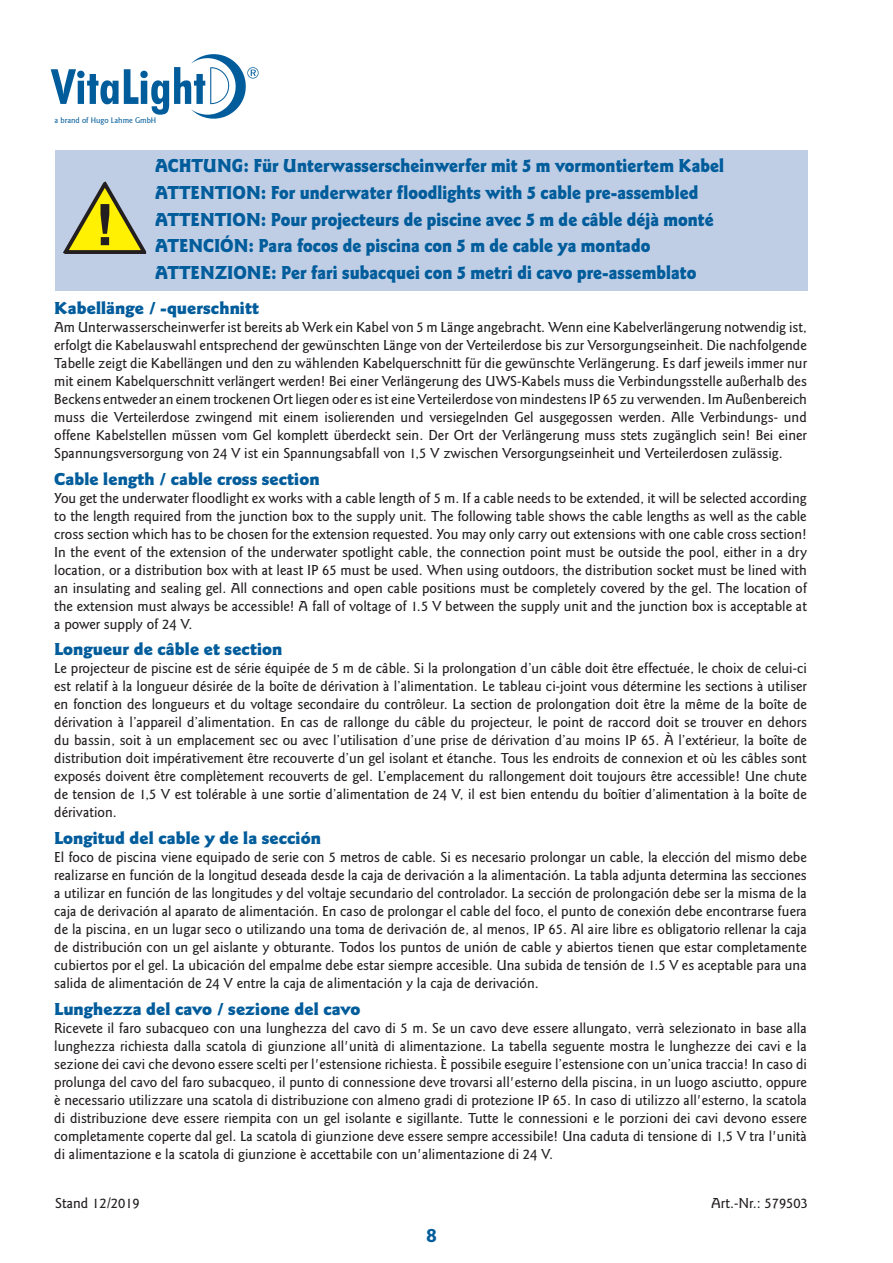
<style>
.page{position:relative;width:893px;height:1263px;background:#fff}
.page>*{position:absolute;margin:0;border:0;box-sizing:border-box;transform-origin:0 0}
.t1{font:700 21px "Goudy Sans";color:#005c9b}
.t2{font:900 19.5px "Goudy Sans";color:#005c9b;scale:.9 1}
.t3{font:900 18px "Goudy Sans";color:#005c9b}
.t4{font:500 15px/18px "Goudy Sans";color:#231f20;text-align:justify}
.t5{font:500 8.1px "Goudy Sans IT Cby BT";color:#005c9b}
</style>
<div class="page">
<img style="left:50px;top:54px;width:209px;height:65px">
<div style="left:55px;top:150px;width:753px;height:141px;background:#bfcee5"></div>
<svg style="left:63px;top:181px;width:84px;height:73px"></svg>
<p class="t5" style="left:55px;top:116px;width:103px">a brand of Hugo Lahme GmbH</p>
<p class="t2" style="left:155px;top:154px;width:634px">ACHTUNG: Für Unterwasserscheinwerfer mit 5 m vormontiertem Kabel</p>
<p class="t2" style="left:155px;top:181px;width:605px">ATTENTION: For underwater floodlights with 5 cable pre-assembled</p>
<p class="t2" style="left:155px;top:208px;width:622px">ATTENTION: Pour projecteurs de piscine avec 5 m de câble déjà monté</p>
<p class="t2" style="left:155px;top:235px;width:552px">ATENCIÓN: Para focos de piscina con 5 m de cable ya montado</p>
<p class="t2" style="left:155px;top:261px;width:603px">ATTENZIONE: Per fari subacquei con 5 metri di cavo pre-assemblato</p>
<p class="t3" style="left:54px;top:298px;width:206px">Kabellänge / -querschnitt</p>
<p class="t4" style="left:54px;top:319px;width:754px">Am Unterwasserscheinwerfer ist bereits ab Werk ein Kabel von 5 m Länge angebracht. Wenn eine Kabelverlängerung notwendig ist, erfolgt die Kabelauswahl entsprechend der gewünschten Länge von der Verteilerdose bis zur Versorgungseinheit. Die nachfolgende Tabelle zeigt die Kabellängen und den zu wählenden Kabelquerschnitt für die gewünschte Verlängerung. Es darf jeweils immer nur mit einem Kabelquerschnitt verlängert werden! Bei einer Verlängerung des UWS-Kabels muss die Verbindungsstelle außerhalb des Beckens entweder an einem trockenen Ort liegen oder es ist eine Verteilerdose von mindestens IP 65 zu verwenden. Im Außenbereich muss die Verteilerdose zwingend mit einem isolierenden und versiegelnden Gel ausgegossen werden. Alle Verbindungs- und offene Kabelstellen müssen vom Gel komplett überdeckt sein. Der Ort der Verlängerung muss stets zugänglich sein! Bei einer Spannungsversorgung von 24 V ist ein Spannungsabfall von 1,5 V zwischen Versorgungseinheit und Verteilerdosen zulässig.</p>
<p class="t3" style="left:54px;top:468px;width:267px">Cable length / cable cross section</p>
<p class="t4" style="left:54px;top:489px;width:754px">You get the underwater floodlight ex works with a cable length of 5 m. If a cable needs to be extended, it will be selected according to the length required from the junction box to the supply unit. The following table shows the cable lengths as well as the cable cross section which has to be chosen for the extension requested. You may only carry out extensions with one cable cross section!<br>In the event of the extension of the underwater spotlight cable, the connection point must be outside the pool, either in a dry location, or a distribution box with at least IP 65 must be used. When using outdoors, the distribution socket must be lined with an insulating and sealing gel. All connections and open cable positions must be completely covered by the gel. The location of the extension must always be accessible! A fall of voltage of 1.5 V between the supply unit and the junction box is acceptable at a power supply of 24 V.</p>
<p class="t3" style="left:54px;top:639px;width:230px">Longueur de câble et section</p>
<p class="t4" style="left:54px;top:660px;width:754px">Le projecteur de piscine est de série équipée de 5 m de câble. Si la prolongation d’un câble doit être effectuée, le choix de celui-ci est relatif à la longueur désirée de la boîte de dérivation à l’alimentation. Le tableau ci-joint vous détermine les sections à utiliser en fonction des longueurs et du voltage secondaire du contrôleur. La section de prolongation doit être la même de la boîte de dérivation à l’appareil d’alimentation. En cas de rallonge du câble du projecteur, le point de raccord doit se trouver en dehors du bassin, soit à un emplacement sec ou avec l’utilisation d’une prise de dérivation d’au moins IP 65. À l’extérieur, la boîte de distribution doit impérativement être recouverte d’un gel isolant et étanche. Tous les endroits de connexion et où les câbles sont exposés doivent être complètement recouverts de gel. L’emplacement du rallongement doit toujours être accessible! Une chute de tension de 1,5 V est tolérable à une sortie d’alimentation de 24 V, il est bien entendu du boîtier d’alimentation à la boîte de dérivation.</p>
<p class="t3" style="left:54px;top:827px;width:268px">Longitud del cable y de la sección</p>
<p class="t4" style="left:54px;top:848px;width:754px">El foco de piscina viene equipado de serie con 5 metros de cable. Si es necesario prolongar un cable, la elección del mismo debe realizarse en función de la longitud deseada desde la caja de derivación a la alimentación. La tabla adjunta determina las secciones a utilizar en función de las longitudes y del voltaje secundario del controlador. La sección de prolongación debe ser la misma de la caja de derivación al aparato de alimentación. En caso de prolongar el cable del foco, el punto de conexión debe encontrarse fuera de la piscina, en un lugar seco o utilizando una toma de derivación de, al menos, IP 65. Al aire libre es obligatorio rellenar la caja de distribución con un gel aislante y obturante. Todos los puntos de unión de cable y abiertos tienen que estar completamente cubiertos por el gel. La ubicación del empalme debe estar siempre accesible. Una subida de tensión de 1.5 V es aceptable para una salida de alimentación de 24 V entre la caja de alimentación y la caja de derivación.</p>
<p class="t3" style="left:54px;top:998px;width:308px">Lunghezza del cavo / sezione del cavo</p>
<p class="t4" style="left:54px;top:1019px;width:754px">Ricevete il faro subacqueo con una lunghezza del cavo di 5 m. Se un cavo deve essere allungato, verrà selezionato in base alla lunghezza richiesta dalla scatola di giunzione all'unità di alimentazione. La tabella seguente mostra le lunghezze dei cavi e la sezione dei cavi che devono essere scelti per l'estensione richiesta. È possibile eseguire l’estensione con un’unica traccia! In caso di prolunga del cavo del faro subacqueo, il punto di connessione deve trovarsi all'esterno della piscina, in un luogo asciutto, oppure è necessario utilizzare una scatola di distribuzione con almeno gradi di protezione IP 65. In caso di utilizzo all'esterno, la scatola di distribuzione deve essere riempita con un gel isolante e sigillante. Tutte le connessioni e le porzioni dei cavi devono essere completamente coperte dal gel. La scatola di giunzione deve essere sempre accessibile! Una caduta di tensione di 1,5 V tra l'unità di alimentazione e la scatola di giunzione è accettabile con un'alimentazione di 24 V.</p>
<p class="t4" style="left:55px;top:1194px;width:86px">Stand 12/2019</p>
<p class="t4" style="left:711px;top:1194px;width:98px">Art.-Nr.: 579503</p>
<h1 class="t1" style="left:426px;top:1223px;width:12px">8</h1>
</div>
